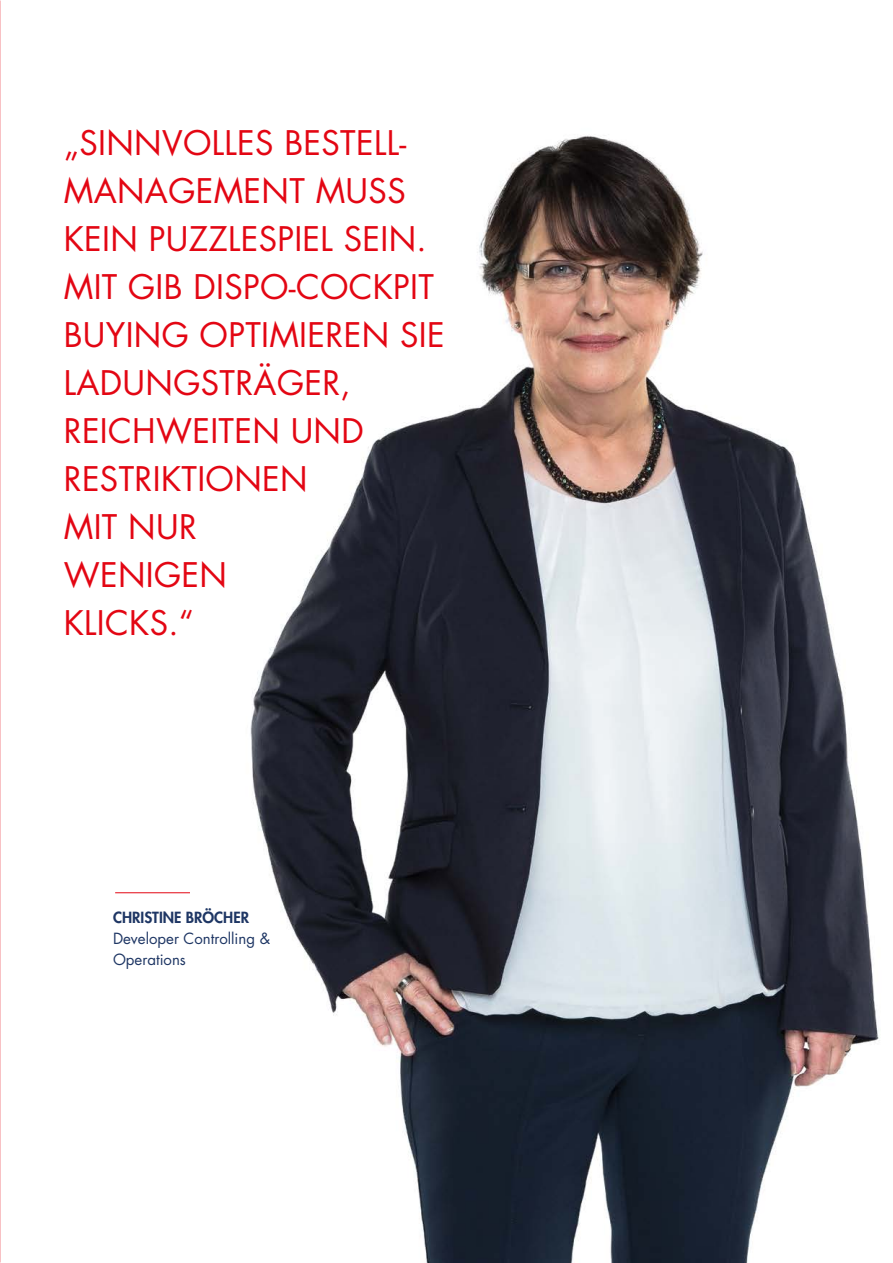
<style>
.page{position:relative;width:893px;height:1263px;background:#fff}
.page>*{position:absolute;margin:0;border:0;box-sizing:border-box;transform-origin:0 0}
.t1{font:33px/48px "Futura Std";letter-spacing:.01em;color:#e30613}
.t2{font:15px/21px "Futura Std";color:#1e3664}
.t3{font:800 15px "Futura Std";color:#1e3664}
</style>
<div class="page">
<svg style="left:115px;top:892px;width:75px;height:1px"></svg>
<img style="left:250px;top:135px;width:629px;height:1128px">
<p class="t1" style="left:64px;top:119px;width:382px">„SINNVOLLES BESTELL-<br>MANAGEMENT MUSS<br>KEIN PUZZLESPIEL SEIN.<br>MIT GIB DISPO-COCKPIT<br>BUYING OPTIMIEREN SIE<br>LADUNGSTRÄGER,<br>REICHWEITEN UND<br>RESTRIKTIONEN<br>MIT NUR<br>WENIGEN<br>KLICKS.“</p>
<p class="t3" style="left:113px;top:908px;width:138px">CHRISTINE BRÖCHER</p>
<p class="t2" style="left:113px;top:928px;width:159px">Developer Controlling &amp;<br>Operations</p>
</div>
